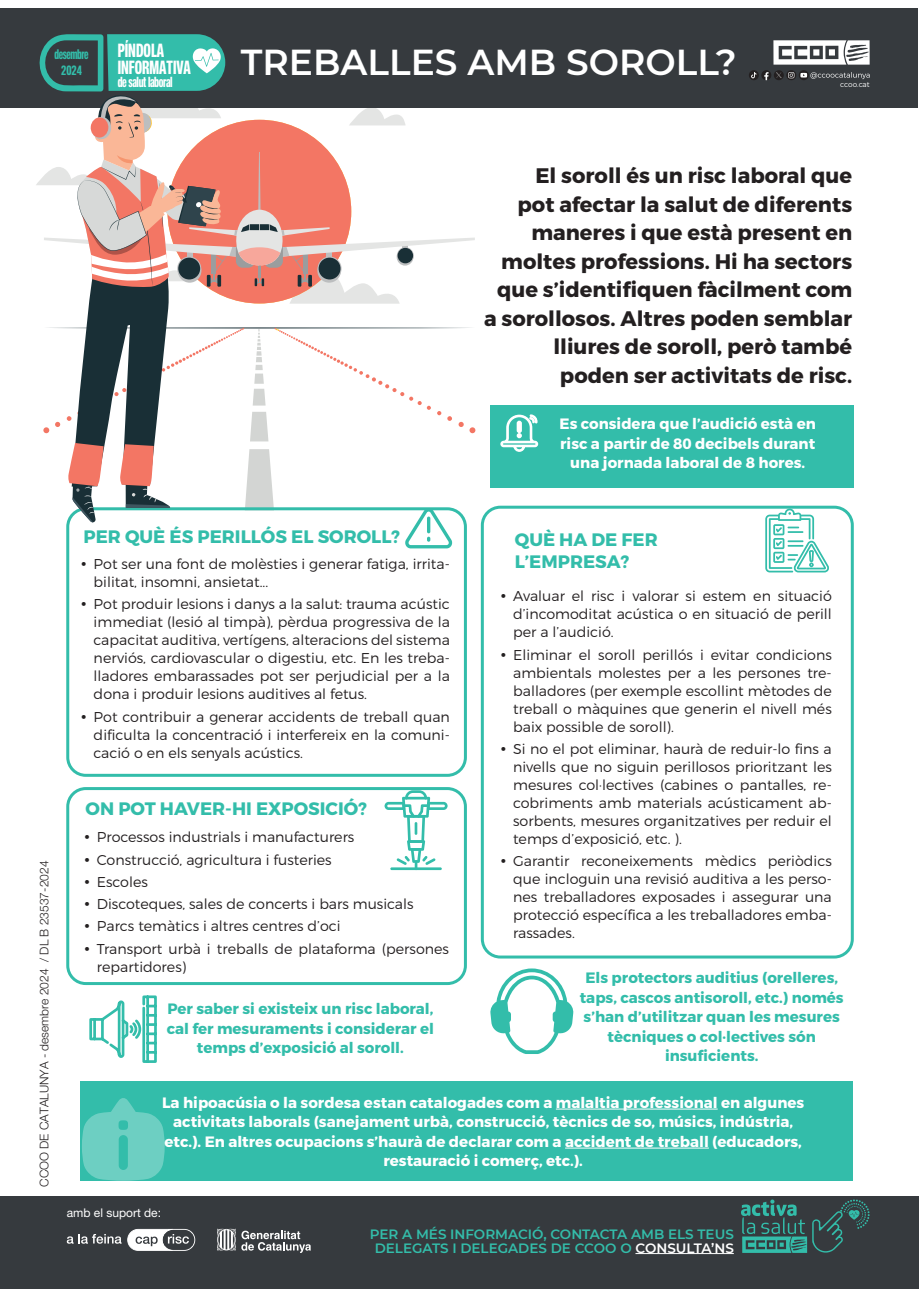
<style>
.page{position:relative;width:919px;height:1289px;background:#fff}
.page>*{position:absolute;margin:0;border:0;box-sizing:border-box;transform-origin:0 0}
.t1{font:600 36px "Montserrat";color:#fff}
.t2{font:700 21px/28.5px "Montserrat";color:#231f20;text-align:right}
.t3{font:18.6px/16.2px "Neue Helvetica 79 Cm Bd";color:#fff}
.t4{font:700 18px/22.5px "Montserrat";color:#33bdaa}
.t5{font:700 15px/19.5px "Montserrat";color:#fff;text-align:center}
.t6{font:700 15px/19.5px "Montserrat";color:#33bdaa;text-align:center}
.t7{font:300 14.25px/18px "Montserrat";color:#231f20;text-align:justify}
.t8{font:14.25px "Neue Helvetica 79 Cm Bd";letter-spacing:-.03em;color:#fff}
.t9{font:600 13.5px/13.5px "Montserrat";color:#33bdaa;text-align:center}
.t10{font:13.5px/15.6px "Neue Helvetica 79 Cm Bd";letter-spacing:-.03em;color:#33bdaa;text-align:center}
.t11{font:12px "Helvetica Neue LT 45 Lt";color:#231f20}
.t12{font:12px "Helvetica Neue LT 55 Rm";color:#fff}
.t13{font:300 7.35px "Montserrat";letter-spacing:-.025em;color:#fff}
.s1{font-weight:600;font-size:18px}
.s2{color:#fff}
</style>
<div class="page">
<div style="left:66px;top:507px;width:401px;height:269px;border:3px solid #33bdaa;border-radius:18px"></div>
<div style="left:81px;top:1080px;width:771px;height:100px;background:#33bdaa"></div>
<svg style="left:82px;top:1098px;width:83px;height:82px"></svg>
<div style="left:0;top:9px;width:917px;height:99px;background:#363a3e"></div>
<div style="left:0;top:1196px;width:918px;height:92px;background:#363a3e"></div>
<hr style="left:635px;top:1253px;width:98px;height:1px;background:#fff">
<svg style="left:748px;top:70px;width:10px;height:10px"></svg>
<svg style="left:751px;top:40px;width:118px;height:40px"></svg>
<svg style="left:741px;top:1199px;width:128px;height:54px"></svg>
<svg style="left:217px;top:1228px;width:94px;height:24px"></svg>
<svg style="left:67px;top:1228px;width:128px;height:22px"></svg>
<hr style="left:556px;top:1108px;width:161px;height:1px;background:#fff">
<hr style="left:565px;top:1147px;width:143px;height:1px;background:#fff">
<svg style="left:765px;top:509px;width:64px;height:63px"></svg>
<div style="left:66px;top:787px;width:401px;height:198px;border:3px solid #33bdaa;border-radius:18px"></div>
<div style="left:481px;top:505px;width:372px;height:453px;border:3px solid #33bdaa;border-radius:18px"></div>
<div style="left:490px;top:405px;width:363px;height:83px;background:#33bdaa"></div>
<svg style="left:500px;top:414px;width:39px;height:38px"></svg>
<svg style="left:490px;top:968px;width:83px;height:85px"></svg>
<svg style="left:36px;top:34px;width:439px;height:514px"></svg>
<svg style="left:89px;top:995px;width:68px;height:68px"></svg>
<svg style="left:384px;top:790px;width:63px;height:80px"></svg>
<p class="t10" style="left:54px;top:47px;width:36px">desembre<br>2024</p>
<h3 class="t3" style="left:118px;top:43px;width:75px">PÍNDOLA<br>INFORMATIVA</h3>
<h1 class="t1" style="left:241px;top:36px;width:497px">TREBALLES AMB SOROLL?</h1>
<p class="t8" style="left:118px;top:73px;width:56px">de salut laboral</p>
<p class="t13" style="left:840px;top:80px;width:31px">ccoo.cat</p>
<p class="t2" style="left:484px;top:162px;width:369px">El soroll és un risc laboral que<br>pot afectar la salut de diferents maneres i que està present en moltes professions. Hi ha sectors que s’identifiquen fàcilment com a sorollosos. Altres poden semblar lliures de soroll, però també poden ser activitats de risc.</p>
<p class="t5" style="left:559px;top:414px;width:258px">Es considera que l’audició està en risc a partir de 80 decibels durant una jornada laboral de 8 hores.</p>
<p class="t11" style="left:37px;top:1186px;width:327px;rotate:-90deg">CCOO DE CATALUNYA - desembre 2024 / DL B 23537-2024</p>
<p class="t4" style="left:83px;top:525px;width:318px">PER QUÈ ÉS PERILLÓS EL SOROLL?</p>
<p class="t7" style="left:94px;top:554px;width:358px;text-indent:-13px"><span class="s1">•</span> Pot ser una font de molèsties i generar fatiga, irrita&shy;bilitat, insomni, ansietat...</p>
<p class="t7" style="left:94px;top:595px;width:358px;text-indent:-13px"><span class="s1">•</span> Pot produir lesions i danys a la salut: trauma acústic immediat (lesió al timpà), pèrdua progressiva de la capacitat auditiva, vertígens, alteracions del sistema nerviós, cardiovascular o digestiu, etc. En les treba&shy;lladores embarassades pot ser perjudicial per a la dona i produir lesions auditives al fetus.</p>
<p class="t7" style="left:94px;top:707px;width:358px;text-indent:-13px"><span class="s1">•</span> Pot contribuir a generar accidents de treball quan dificulta la concentració i interfereix en la comuni&shy;cació o en els senyals acústics.</p>
<p class="t4" style="left:86px;top:797px;width:283px">ON POT HAVER-HI EXPOSICIÓ?</p>
<p class="t7" style="left:84px;top:828px;width:272px"><span class="s1">•</span> Processos industrials i manufacturers</p>
<p class="t7" style="left:84px;top:850px;width:249px"><span class="s1">•</span> Construcció, agricultura i fusteries</p>
<p class="t7" style="left:84px;top:872px;width:65px"><span class="s1">•</span> Escoles</p>
<p class="t7" style="left:84px;top:894px;width:331px"><span class="s1">•</span> Discoteques, sales de concerts i bars musicals</p>
<p class="t7" style="left:84px;top:917px;width:258px"><span class="s1">•</span> Parcs temàtics i altres centres d’oci</p>
<p class="t7" style="left:97px;top:939px;width:353px;text-indent:-13px"><span class="s1">•</span> Transport urbà i treballs de plataforma (persones repartidores)</p>
<p class="t6" style="left:167px;top:999px;width:269px">Per saber si existeix un risc laboral, cal fer mesuraments i considerar el temps d’exposició al soroll.</p>
<p class="t4" style="left:514px;top:528px;width:144px">QUÈ HA DE FER<br>L’EMPRESA?</p>
<p class="t7" style="left:513px;top:587px;width:320px;text-indent:-13px"><span class="s1">•</span> Avaluar el risc i valorar si estem en situació d’incomoditat acústica o en situació de perill per a l’audició.</p>
<p class="t7" style="left:513px;top:645px;width:320px;text-indent:-13px"><span class="s1">•</span> Eliminar el soroll perillós i evitar condicions ambientals molestes per a les persones tre&shy;balladores (per exemple escollint mètodes de treball o màquines que generin el nivell més baix possible de soroll).</p>
<p class="t7" style="left:513px;top:739px;width:320px;text-indent:-13px"><span class="s1">•</span> Si no el pot eliminar, haurà de reduir-lo fins a nivells que no siguin perillosos prioritzant les mesures col·lectives (cabines o pantalles, re&shy;cobriments amb materials acústicament ab&shy;sorbents, mesures organitzatives per reduir el temps d’exposició, etc. ).</p>
<p class="t7" style="left:513px;top:851px;width:320px;text-indent:-13px"><span class="s1">•</span> Garantir reconeixements mèdics periòdics que incloguin una revisió auditiva a les perso&shy;nes treballadores exposades i assegurar una protecció específica a les treballadores emba&shy;rassades.</p>
<p class="t6" style="left:579px;top:968px;width:265px">Els protectors auditius (orelleres, taps, cascos antisoroll, etc.) només s’han d’utilitzar quan les mesures tècniques o col·lectives són insuficients.</p>
<p class="t5" style="left:162px;top:1092px;width:643px">La hipoacúsia o la sordesa estan catalogades com a malaltia professional en algunes activitats laborals (sanejament urbà, construcció, tècnics de so, músics, indústria, etc.). En altres ocupacions s’haurà de declarar com a accident de treball (educadors, restauració i comerç, etc.).</p>
<p class="t12" style="left:67px;top:1205px;width:96px">amb el suport de:</p>
<p class="t9" style="left:370px;top:1226px;width:365px">PER A MÉS INFORMACIÓ, CONTACTA AMB ELS TEUS<br>DELEGATS I DELEGADES DE CCOO O <span class="s2">CONSULTA’NS</span></p>
</div>
